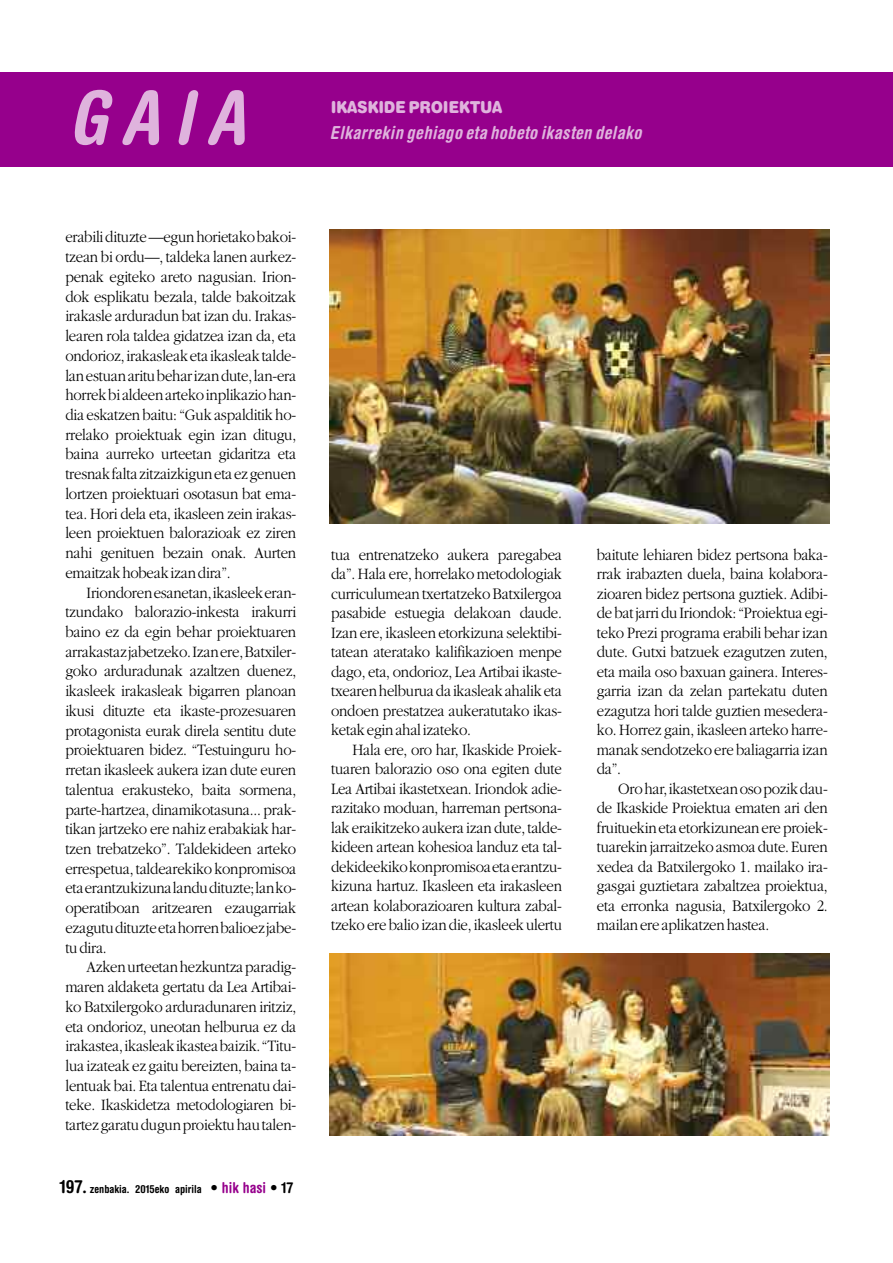
<style>
.page{position:relative;width:893px;height:1263px;background:#fff}
.page>*{position:absolute;margin:0;border:0;box-sizing:border-box;transform-origin:0 0}
.t1{font:italic 700 condensed 73.8px "Helvetica Rounded";color:#dfb3dd}
.t2{font:italic 700 condensed 18px "Helvetica Rounded";letter-spacing:.025em;color:#dfb3dd}
.t3{font:300 16.5px/19.6px "Garamond";letter-spacing:-.015em;color:#000;text-align:justify;scale:.9 1}
.t4{font:900 16.5px "Helvetica Rounded";letter-spacing:-.02em;color:#dfb3dd;scale:.9 1}
.t5{font:700 condensed 11.1px "Helvetica Rounded";color:#000}
.s1{font-size:18px}
.s2{font-size:15px}
.s3{font-size:15px;color:#96008c}
</style>
<div class="page">
<div style="left:0;top:72px;width:893px;height:95px;background:#96008c"></div>
<img style="left:330px;top:229px;width:499px;height:294px">
<img style="left:330px;top:954px;width:499px;height:181px">
<h1 class="t1" style="left:68px;top:91px;width:178px">GAIA</h1>
<p class="t4" style="left:331px;top:102px;width:192px">IKASKIDE PROIEKTUA</p>
<p class="t2" style="left:330px;top:126px;width:313px">Elkarrekin gehiago eta hobeto ikasten delako</p>
<p class="t3" style="left:65px;top:227px;width:258px">erabilidituzte—egunhorietakobakoi&shy;tzean bi ordu—, taldeka lanen aurkez&shy;penak egiteko areto nagusian. Irion&shy;dok esplikatu bezala, talde bakoitzak irakasle arduradun bat izan du. Irakas&shy;learen rola taldea gidatzea izan da, eta ondorioz,irakasleaketa ikasleaktalde&shy;lanestuanaritubeharizandute,lan-era horrekbi aldeenartekoinplikaziohan&shy;dia eskatzen baitu: “Guk aspalditik ho&shy;rrelako proiektuak egin izan ditugu, baina aurreko urteetan gidaritza eta tresnakfaltazitzaizkigunetaezgenuen lortzen proiektuari osotasun bat ema&shy;tea. Hori dela eta, ikasleen zein irakas&shy;leen proiektuen balorazioak ez ziren nahi genituen bezain onak. Aurten emaitzakhobeakizandira”.</p>
<p class="t3" style="left:65px;top:582px;width:258px;text-indent:21px">Iriondorenesanetan,ikasleekeran&shy;tzundako balorazio-inkesta irakurri baino ez da egin behar proiektuaren arrakastazjabetzeko.Izanere,Batxiler&shy;goko arduradunak azaltzen duenez, ikasleek irakasleak bigarren planoan ikusi dituzte eta ikaste-prozesuaren protagonista eurak direla sentitu dute proiektuaren bidez. “Testuinguru ho&shy;rretan ikasleek aukera izan dute euren talentua erakusteko, baita sormena, parte-hartzea, dinamikotasuna... prak&shy;tikan jartzeko ere nahiz erabakiak har&shy;tzen trebatzeko”. Taldekideen arteko errespetua, taldearekiko konpromisoa etaerantzukizunalandudituzte;lanko&shy;operatiboan aritzearen ezaugarriak ezagutudituzteetahorrenbalioezjabe&shy;tudira.</p>
<p class="t3" style="left:65px;top:957px;width:258px;text-indent:21px">Azkenurteetanhezkuntzaparadig&shy;maren aldaketa gertatu da Lea Artibai&shy;ko Batxilergoko arduradunaren iritziz, eta ondorioz, uneotan helburua ez da irakastea,ikasleakikasteabaizik.“Titu&shy;lua izateak ez gaitu bereizten, baina ta&shy;lentuak bai. Eta talentua entrenatu dai&shy;teke. Ikaskidetza metodologiaren bi&shy;tartezgaratudugunproiektuhautalen-</p>
<p class="t5" style="left:60px;top:1184px;width:235px"><span class="s1">197.</span> zenbakia. 2015eko apirila <span class="s2">•</span> <span class="s3">hik hasi</span> <span class="s2">• 17</span></p>
<p class="t3" style="left:331px;top:544px;width:258px">tua entrenatzeko aukera paregabea da”. Hala ere, horrelako metodologiak curriculumean txertatzeko Batxilergoa pasabide estuegia delakoan daude.<br>Izan ere, ikasleen etorkizuna selektibi&shy;tatean ateratako kalifikazioen menpe dago, eta, ondorioz, Lea Artibai ikaste&shy;txearenhelburuada ikasleakahaliketa ondoen prestatzea aukeratutako ikas&shy;ketakeginahalizateko.</p>
<p class="t3" style="left:331px;top:739px;width:258px;text-indent:21px">Hala ere, oro har, Ikaskide Proiek&shy;tuaren balorazio oso ona egiten dute Lea Artibai ikastetxean. Iriondok adie&shy;razitako moduan, harreman pertsona&shy;lak eraikitzeko aukera izan dute, talde&shy;kideen artean kohesioa landuz eta tal&shy;dekideekikokonpromisoaetaerantzu&shy;kizuna hartuz. Ikasleen eta irakasleen artean kolaborazioaren kultura zabal&shy;tzeko ere balio izan die, ikasleek ulertu</p>
<p class="t3" style="left:597px;top:544px;width:258px">baitute lehiaren bidez pertsona baka&shy;rrak irabazten duela, baina kolabora&shy;zioaren bidez pertsona guztiek. Adibi&shy;debatjarriduIriondok:“Proiektua egi&shy;teko Prezi programa erabili behar izan dute. Gutxi batzuek ezagutzen zuten, eta maila oso baxuan gainera. Interes&shy;garria izan da zelan partekatu duten ezagutza hori talde guztien mesedera&shy;ko. Horrez gain, ikasleen arteko harre&shy;manak sendotzeko ere baliagarria izan da”.</p>
<p class="t3" style="left:597px;top:778px;width:258px;text-indent:21px">Orohar,ikastetxeanosopozikdau&shy;de Ikaskide Proiektua ematen ari den fruituekineta etorkizuneanereproiek&shy;tuarekin jarraitzeko asmoa dute. Euren xedea da Batxilergoko 1. mailako ira&shy;gasgai guztietara zabaltzea proiektua, eta erronka nagusia, Batxilergoko 2. mailanere aplikatzenhastea.</p>
</div>
